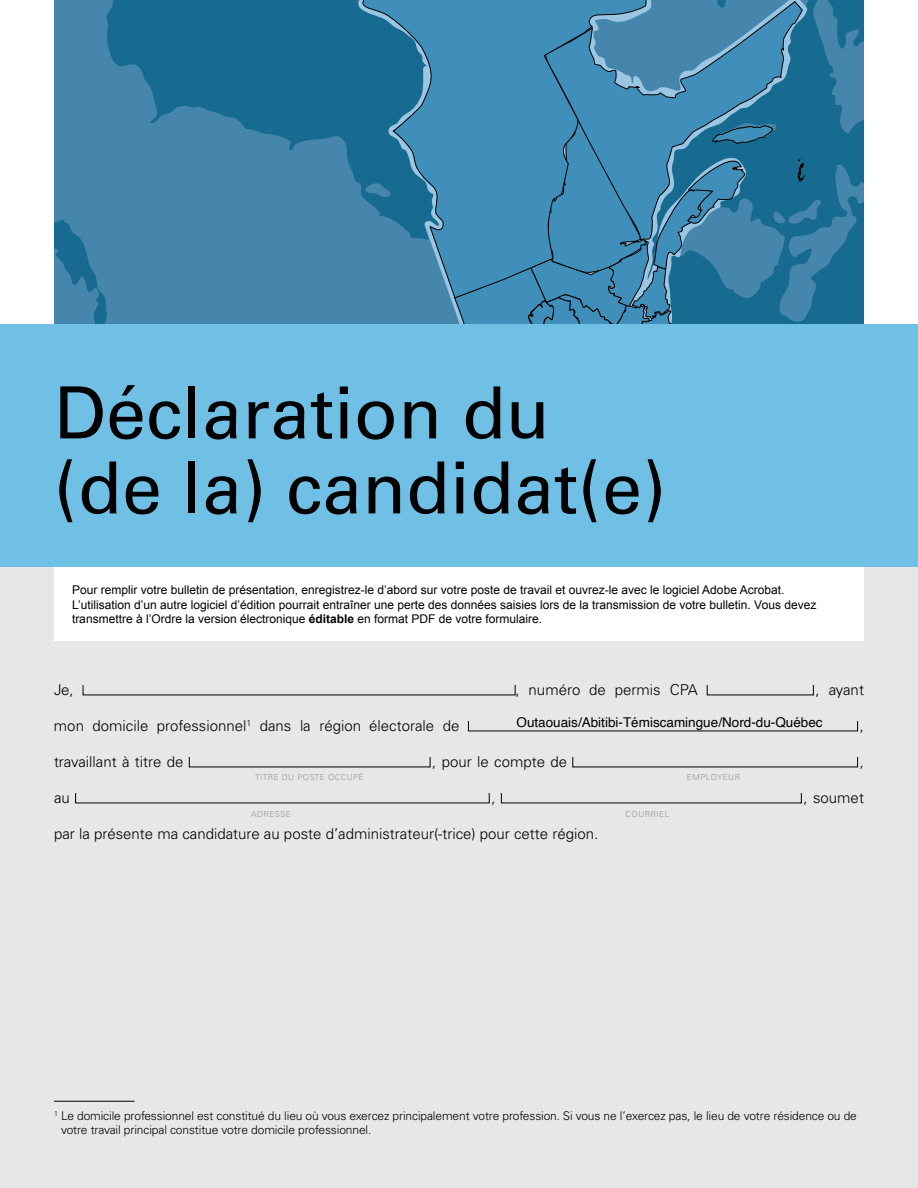
<style>
.page{position:relative;width:918px;height:1188px;background:#fff}
.page>*{position:absolute;margin:0;border:0;box-sizing:border-box;transform-origin:0 0}
.t1{font:72px/75px "Univers LT Pro 55 Roman";color:#000}
.t2{font:300 15px "Univers LT Pro 45";color:#000}
.t3{font:13.5px "Helvetica";color:#000}
.t4{font:12px/14.4px "Arial";color:#000}
.t5{font:300 12px/14.4px "Univers LT Pro 45";letter-spacing:-.01em;color:#000}
.t6{font:300 8.25px "Univers LT Pro 45";letter-spacing:.05em;color:#939598}
.s1{font-weight:700}
</style>
<div class="page">
<div style="left:0;top:557px;width:918px;height:631px;background:#e6e7e8"></div>
<svg style="left:54px;top:0;width:810px;height:324px;background:#3880a7"></svg>
<div style="left:0;top:324px;width:918px;height:243px;background:#70bfe4"></div>
<hr style="left:54px;top:1101px;width:81px;height:1px;background:#000">
<div style="left:54px;top:567px;width:810px;height:74px;background:#fff"></div>
<h1 class="t1" style="left:54px;top:372px;width:614px">Déclaration du (de la) candidat(e)</h1>
<p class="t4" style="left:72px;top:583px;width:746px">Pour remplir votre bulletin de présentation, enregistrez-le d’abord sur votre poste de travail et ouvrez-le avec le logiciel Adobe Acrobat.<br>L’utilisation d’un autre logiciel d’édition pourrait entraîner une perte des données saisies lors de la transmission de votre bulletin. Vous devez transmettre à l’Ordre la version électronique <span class="s1">éditable</span> en format PDF de votre formulaire.</p>
<p class="t2" style="left:54px;top:680px;width:21px">Je,</p>
<p class="t2" style="left:516px;top:680px;width:184px">, numéro de permis CPA</p>
<p class="t2" style="left:816px;top:680px;width:50px">, ayant</p>
<p class="t2" style="left:54px;top:716px;width:407px">mon domicile professionnel<sup>1</sup> dans la région électorale de</p>
<p class="t2" style="left:860px;top:716px;width:6px">,</p>
<p class="t2" style="left:54px;top:752px;width:131px">travaillant à titre de</p>
<p class="t2" style="left:432px;top:752px;width:136px">, pour le compte de</p>
<p class="t2" style="left:860px;top:752px;width:6px">,</p>
<p class="t2" style="left:54px;top:788px;width:17px">au</p>
<p class="t2" style="left:491px;top:788px;width:6px">,</p>
<p class="t2" style="left:804px;top:788px;width:62px">, soumet</p>
<p class="t2" style="left:54px;top:824px;width:546px">par la présente ma candidature au poste d’administrateur(-trice) pour cette région.</p>
<p class="t3" style="left:517px;top:711px;width:308px">Outaouais/Abitibi-Témiscamingue/Nord-du-Québec</p>
<p class="t6" style="left:255px;top:772px;width:110px">TITRE DU POSTE OCCUPÉ</p>
<p class="t6" style="left:251px;top:808px;width:41px">ADRESSE</p>
<p class="t6" style="left:687px;top:772px;width:55px">EMPLOYEUR</p>
<p class="t6" style="left:626px;top:808px;width:45px">COURRIEL</p>
<p class="t5" style="left:61px;top:1108px;width:797px;text-indent:-7px"><sup>1</sup> Le domicile professionnel est constitué du lieu où vous exercez principalement votre profession. Si vous ne l’exercez pas, le lieu de votre résidence ou de votre travail principal constitue votre domicile professionnel.</p>
</div>
